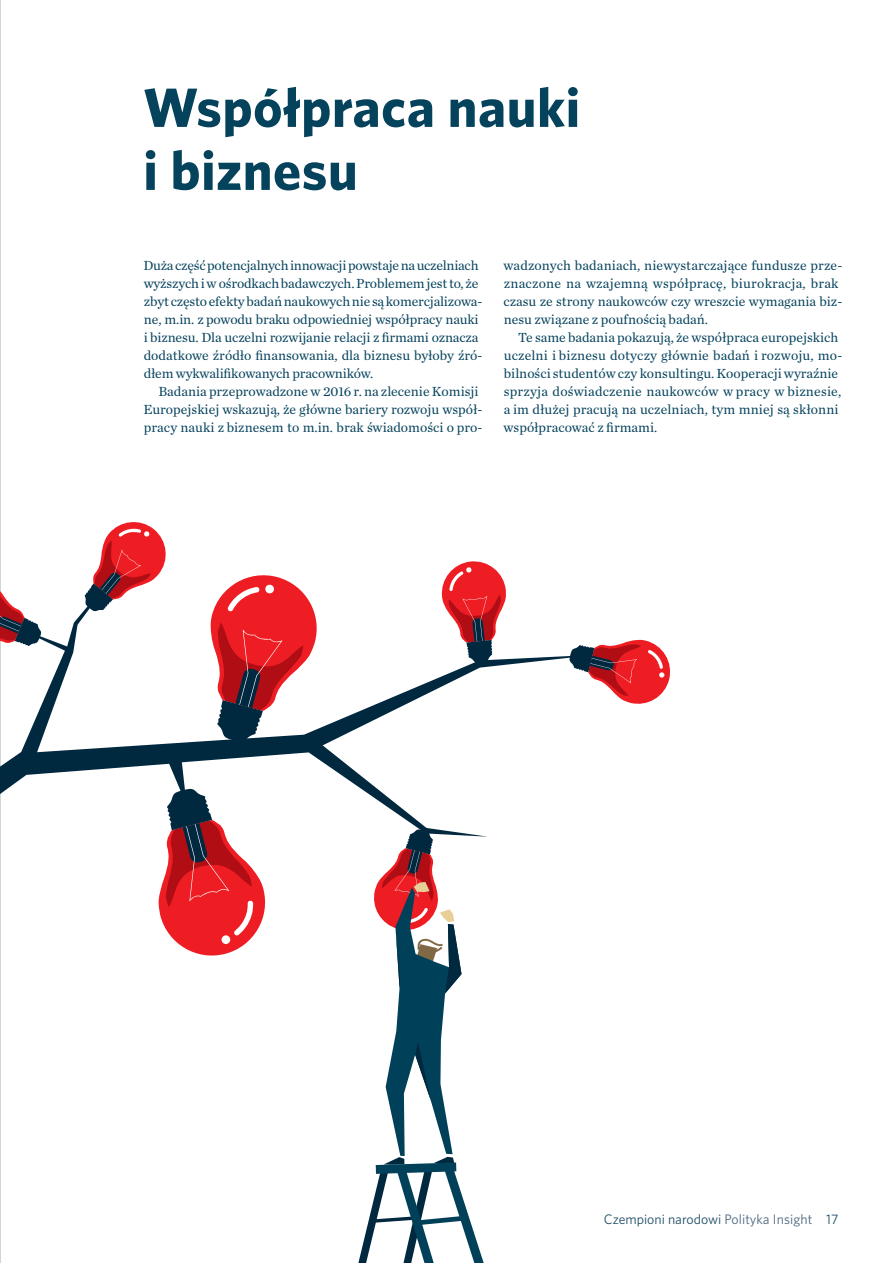
<style>
.page{position:relative;width:893px;height:1263px;background:#fff}
.page>*{position:absolute;margin:0;border:0;box-sizing:border-box;transform-origin:0 0}
.Tytuł_rodziału{font:700 55.5px/63px "Whitney";letter-spacing:.01em;color:#05425c}
.tekst_z_wcięciem{font:13.8px/18px "Chronicle Text G1";color:#05425c}
.t1{font:13.8px "Whitney";color:#1e4e67}
.s1{color:#4d677e}
</style>
<div class="page">
<hr style="left:0;top:0;width:1px;height:1263px;background:#a8a9ad">
<svg style="left:0;top:568px;width:569px;height:269px"></svg>
<svg style="left:158px;top:788px;width:113px;height:168px"></svg>
<svg style="left:569px;top:640px;width:101px;height:64px"></svg>
<svg style="left:440px;top:561px;width:66px;height:102px"></svg>
<svg style="left:85px;top:522px;width:85px;height:89px"></svg>
<svg style="left:0;top:574px;width:42px;height:72px"></svg>
<svg style="left:210px;top:569px;width:112px;height:173px"></svg>
<svg style="left:358px;top:829px;width:126px;height:434px"></svg>
<p class="Tytuł_rodziału" style="left:143px;top:75px;width:438px">Współpraca nauki i biznesu</p>
<p class="tekst_z_wcięciem" style="left:143px;top:256px;width:341px">Duża część potencjalnych innowacji powstaje na uczelniach wyższych i w ośrodkach badawczych. Problemem jest to, że zbyt często efekty badań naukowych nie są komercjalizowa&shy;ne, m.in. z powodu braku odpowiedniej współpracy nauki i biznesu. Dla uczelni rozwijanie relacji z firmami oznacza dodatkowe źródło finansowania, dla biznesu byłoby źró&shy;dłem wykwalifikowanych pracowników.</p>
<p class="tekst_z_wcięciem" style="left:143px;top:382px;width:341px;text-indent:15px">Badania przeprowadzone w 2016 r. na zlecenie Komisji<br>Europejskiej wskazują, że główne bariery rozwoju współ&shy;pracy nauki z biznesem to m.in. brak świadomości o pro-</p>
<p class="tekst_z_wcięciem" style="left:503px;top:256px;width:340px">wadzonych badaniach, niewystarczające fundusze prze&shy;znaczone na wzajemną współpracę, biurokracja, brak czasu ze strony naukowców czy wreszcie wymagania biz&shy;nesu związane z poufnością badań.</p>
<p class="tekst_z_wcięciem" style="left:503px;top:328px;width:340px;text-indent:15px">Te same badania pokazują, że współpraca europejskich uczelni i biznesu dotyczy głównie badań i rozwoju, mo&shy;bilności studentów czy konsultingu. Kooperacji wyraźnie sprzyja doświadczenie naukowców w pracy w biznesie, a im dłużej pracują na uczelniach, tym mniej są skłonni współpracować z firmami.</p>
<p class="t1" style="left:604px;top:1210px;width:236px">Czempioni narodowi <span class="s1">Polityka Insight</span> 17</p>
</div>
